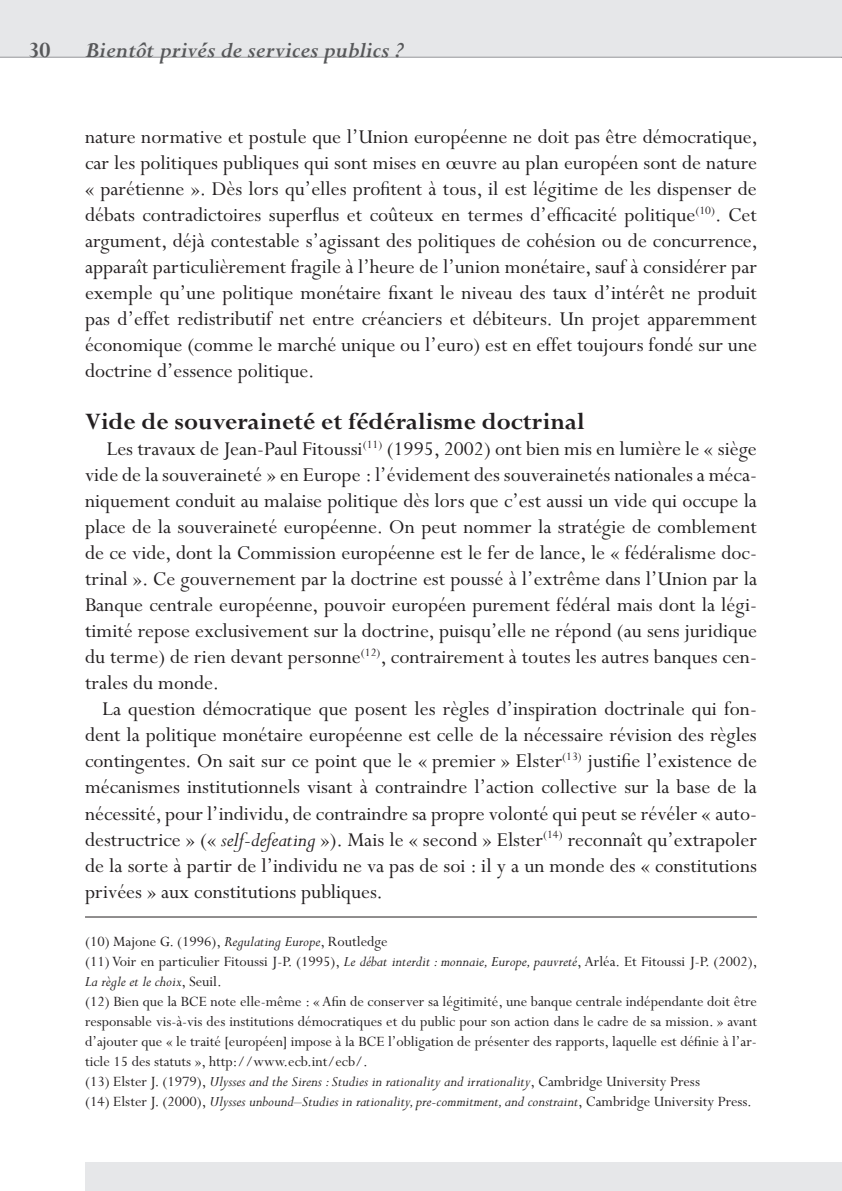
<style>
.page{position:relative;width:842px;height:1191px;background:#fff}
.page>*{position:absolute;margin:0;border:0;box-sizing:border-box;transform-origin:0 0}
.t1{font:700 26px "Perpetua";color:#231f20}
.t2{font:italic 700 24px "Perpetua";color:#57585a}
.t3{font:700 24px "Perpetua";color:#57585a}
.t4{font:22px/26px "Perpetua";color:#231f20;text-align:justify}
.t5{font:16px/20px "Perpetua";color:#231f20}
.s1{font-style:italic}
</style>
<div class="page">
<div style="left:0;top:0;width:842px;height:57px;background:#e6e7e9"></div>
<div style="left:85px;top:1162px;width:757px;height:29px;background:#e6e7e9"></div>
<hr style="left:0;top:57px;width:842px;height:1px;background:#939598">
<hr style="left:85px;top:916px;width:672px;height:1px;background:#231f20">
<p class="t3" style="left:28px;top:38px;width:23px">30</p>
<p class="t2" style="left:85px;top:37px;width:320px">Bientôt privés de services publics ?</p>
<p class="t4" style="left:85px;top:125px;width:674px">nature normative et postule que l’Union européenne ne doit pas être démocratique, car les politiques publiques qui sont mises en œuvre au plan européen sont de nature « parétienne ». Dès lors qu’elles profitent à tous, il est légitime de les dispenser de débats contradictoires superflus et coûteux en termes d’efficacité politique<sup>(10)</sup>. Cet argument, déjà contestable s’agissant des politiques de cohésion ou de concurrence, apparaît particulièrement fragile à l’heure de l’union monétaire, sauf à considérer par exemple qu’une politique monétaire fixant le niveau des taux d’intérêt ne produit pas d’effet redistributif net entre créanciers et débiteurs. Un projet apparemment économique (comme le marché unique ou l’euro) est en effet toujours fondé sur une doctrine d’essence politique.</p>
<p class="t1" style="left:85px;top:408px;width:501px">Vide de souveraineté et fédéralisme doctrinal</p>
<p class="t4" style="left:85px;top:437px;width:673px;text-indent:21px">Les travaux de Jean-Paul Fitoussi<sup>(11)</sup> (1995, 2002) ont bien mis en lumière le « siège vide de la souveraineté » en Europe : l’évidement des souverainetés nationales a méca&shy;niquement conduit au malaise politique dès lors que c’est aussi un vide qui occupe la place de la souveraineté européenne. On peut nommer la stratégie de comblement de ce vide, dont la Commission européenne est le fer de lance, le « fédéralisme doc&shy;trinal ». Ce gouvernement par la doctrine est poussé à l’extrême dans l’Union par la Banque centrale européenne, pouvoir européen purement fédéral mais dont la légi&shy;timité repose exclusivement sur la doctrine, puisqu’elle ne répond (au sens juridique du terme) de rien devant personne<sup>(12)</sup>, contrairement à toutes les autres banques cen&shy;trales du monde.</p>
<p class="t4" style="left:85px;top:697px;width:673px;text-indent:17px">La question démocratique que posent les règles d’inspiration doctrinale qui fon&shy;dent la politique monétaire européenne est celle de la nécessaire révision des règles contingentes. On sait sur ce point que le « premier » Elster<sup>(13)</sup> justifie l’existence de mécanismes institutionnels visant à contraindre l’action collective sur la base de la nécessité, pour l’individu, de contraindre sa propre volonté qui peut se révéler « auto&shy;destructrice » (« <span class="s1">self-defeating</span> »). Mais le « second » Elster<sup>(14)</sup> reconnaît qu’extrapoler de la sorte à partir de l’individu ne va pas de soi : il y a un monde des « constitutions privées » aux constitutions publiques.</p>
<p class="t5" style="left:85px;top:931px;width:674px">(10) Majone G. (1996), <span class="s1">Regulating Europe</span>, Routledge<br>(11) Voir en particulier Fitoussi J-P. (1995), <span class="s1">Le débat interdit : monnaie, Europe, pauvreté</span>, Arléa. Et Fitoussi J-P. (2002), <span class="s1">La règle et le choix</span>, Seuil.<br>(12) Bien que la BCE note elle-même : « Afin de conserver sa légitimité, une banque centrale indépendante doit être responsable vis-à-vis des institutions démocratiques et du public pour son action dans le cadre de sa mission. » avant d’ajouter que « le traité [européen] impose à la BCE l’obligation de présenter des rapports, laquelle est définie à l’ar&shy;ticle 15 des statuts », http://www.ecb.int/ecb/.<br>(13) Elster J. (1979), <span class="s1">Ulysses and the Sirens : Studies in rationality and irrationality</span>, Cambridge University Press<br>(14) Elster J. (2000), <span class="s1">Ulysses unbound–Studies in rationality, pre-commitment, and constraint</span>, Cambridge University Press.</p>
</div>
